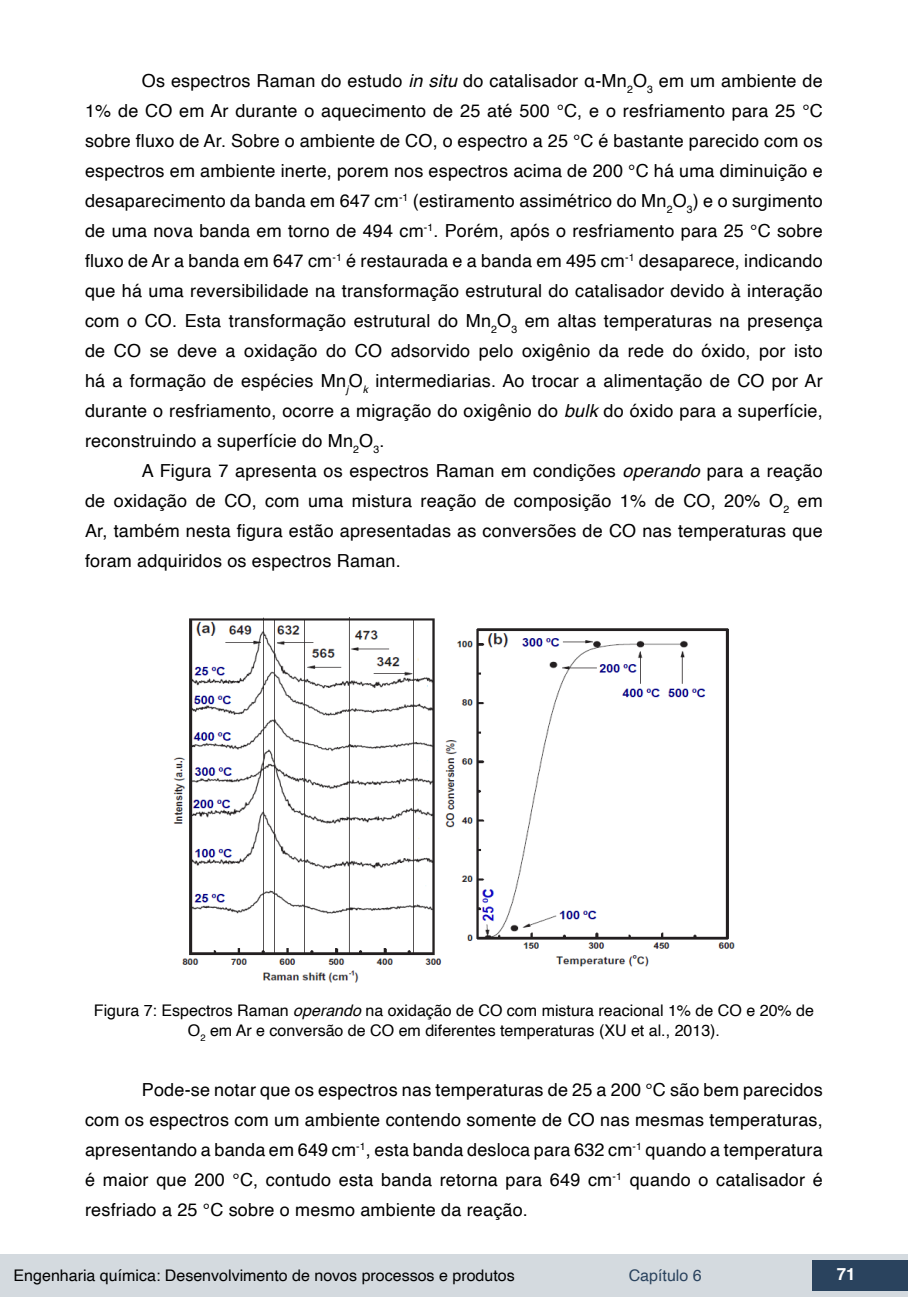
<style>
.page{position:relative;width:908px;height:1304px;background:#fff}
.page>*{position:absolute;margin:0;border:0;box-sizing:border-box;transform-origin:0 0}
.t1{font:18px/30px "Helvetica";letter-spacing:.01em;color:#000;text-align:justify}
.t2{font:700 16.8px "Helvetica";color:#fff}
.t3{font:16px/19.2px "Helvetica";color:#000;text-align:center}
.t4{font:16px "Helvetica";color:#2a435e}
.s1{font-style:italic}
</style>
<div class="page">
<div style="left:0;top:1254px;width:906px;height:43px;background:#d4dadf"></div>
<div style="left:812px;top:1261px;width:95px;height:30px;background:#2a435e"></div>
<img style="left:173px;top:617px;width:562px;height:366px">
<p class="t1" style="left:85px;top:66px;width:739px;text-indent:57px">Os espectros Raman do estudo <span class="s1">in situ</span> do catalisador α-Mn<sub>2</sub>O<sub>3</sub> em um ambiente de 1% de CO em Ar durante o aquecimento de 25 até 500 °C, e o resfriamento para 25 °C sobre fluxo de Ar. Sobre o ambiente de CO, o espectro a 25 °C é bastante parecido com os espectros em ambiente inerte, porem nos espectros acima de 200 °C há uma diminuição e desaparecimento da banda em 647 cm<sup>-1</sup> (estiramento assimétrico do Mn<sub>2</sub>O<sub>3</sub>) e o surgimento de uma nova banda em torno de 494 cm<sup>-1</sup>. Porém, após o resfriamento para 25 °C sobre fluxo de Ar a banda em 647 cm<sup>-1</sup> é restaurada e a banda em 495 cm<sup>-1</sup> desaparece, indicando que há uma reversibilidade na transformação estrutural do catalisador devido à interação com o CO. Esta transformação estrutural do Mn<sub>2</sub>O<sub>3</sub> em altas temperaturas na presença de CO se deve a oxidação do CO adsorvido pelo oxigênio da rede do óxido, por isto há a formação de espécies Mn<sub>j</sub>O<sub>k</sub> intermediarias. Ao trocar a alimentação de CO por Ar durante o resfriamento, ocorre a migração do oxigênio do <span class="s1">bulk</span> do óxido para a superfície, reconstruindo a superfície do Mn<sub>2</sub>O<sub>3</sub>.</p>
<p class="t1" style="left:85px;top:456px;width:739px;text-indent:57px">A Figura 7 apresenta os espectros Raman em condições <span class="s1">operando</span> para a reação de oxidação de CO, com uma mistura reação de composição 1% de CO, 20% O<sub>2</sub> em Ar, também nesta figura estão apresentadas as conversões de CO nas temperaturas que foram adquiridos os espectros Raman.</p>
<p class="t3" style="left:94px;top:1002px;width:721px">Figura 7: Espectros Raman <span class="s1">operando</span> na oxidação de CO com mistura reacional 1% de CO e 20% de<br>O<sub>2</sub> em Ar e conversão de CO em diferentes temperaturas (XU et al., 2013).</p>
<p class="t1" style="left:85px;top:1075px;width:738px;text-indent:57px">Pode-se notar que os espectros nas temperaturas de 25 a 200 °C são bem parecidos com os espectros com um ambiente contendo somente de CO nas mesmas temperaturas, apresentando a banda em 649 cm<sup>-1</sup>, esta banda desloca para 632 cm<sup>-1</sup> quando a temperatura é maior que 200 °C, contudo esta banda retorna para 649 cm<sup>-1</sup> quando o catalisador é resfriado a 25 °C sobre o mesmo ambiente da reação.</p>
<p class="t3" style="left:14px;top:1266px;width:502px">Engenharia química: Desenvolvimento de novos processos e produtos</p>
<p class="t4" style="left:628px;top:1263px;width:74px">Capítulo 6</p>
<p class="t2" style="left:836px;top:1264px;width:20px">71</p>
</div>
